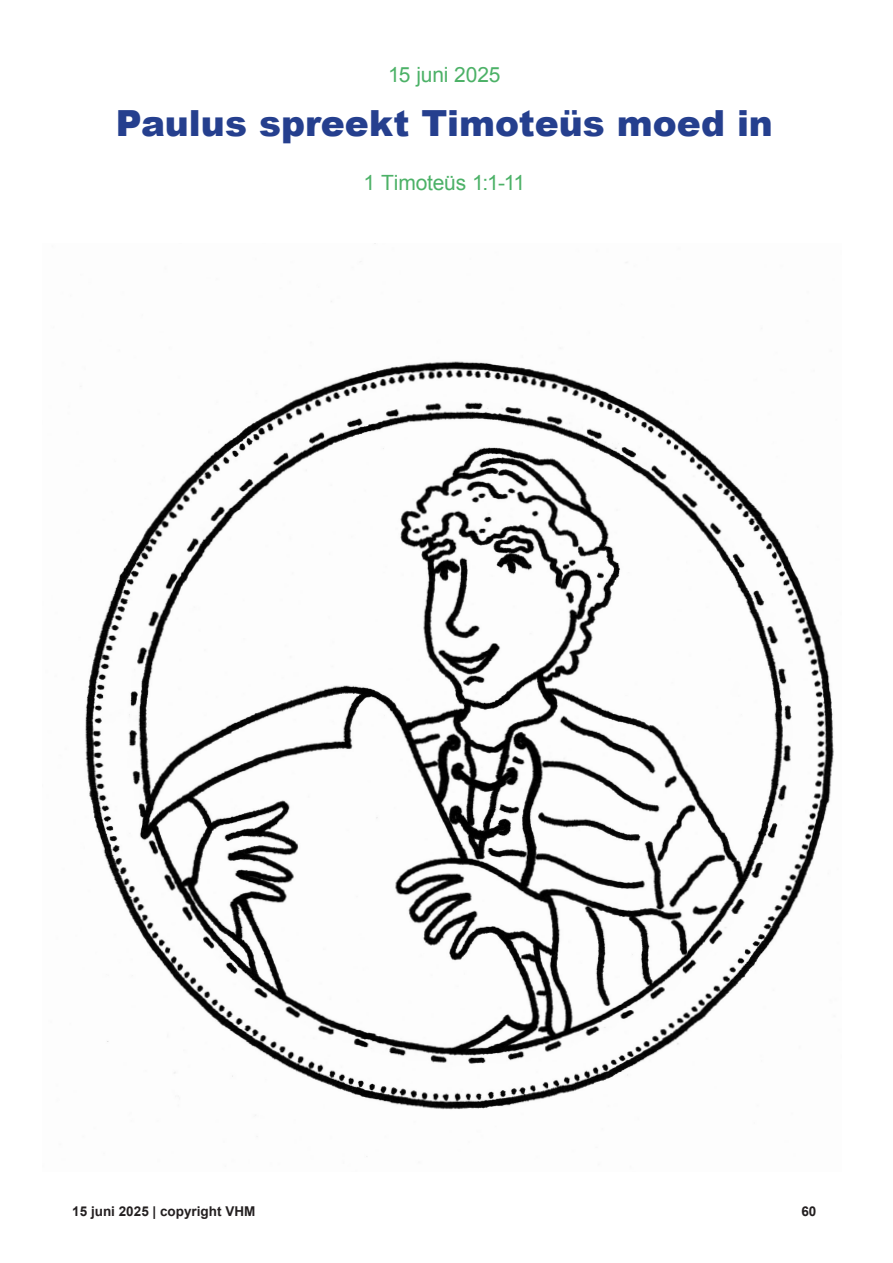
<style>
.page{position:relative;width:893px;height:1263px;background:#fff}
.page>*{position:absolute;margin:0;border:0;box-sizing:border-box;transform-origin:0 0}
.hoofdstukopening_titel{font:900 36px "Arial";color:#253f8e}
.hoofdstukopening_datum{font:21px "Arial";letter-spacing:-.01em;color:#4cb167}
.t1{font:700 13.5px "Arial";color:#231f20}
</style>
<div class="page">
<img style="left:85px;top:261px;width:749px;height:896px">
<p class="hoofdstukopening_datum" style="left:388px;top:61px;width:114px">15 juni 2025</p>
<p class="hoofdstukopening_titel" style="left:116px;top:97px;width:659px">Paulus spreekt Timoteüs moed in</p>
<p class="hoofdstukopening_datum" style="left:364px;top:169px;width:163px">1 Timoteüs 1:1-11</p>
<p class="t1" style="left:72px;top:1202px;width:185px">15 juni 2025 | copyright VHM</p>
<p class="t1" style="left:801px;top:1202px;width:17px">60</p>
</div>
